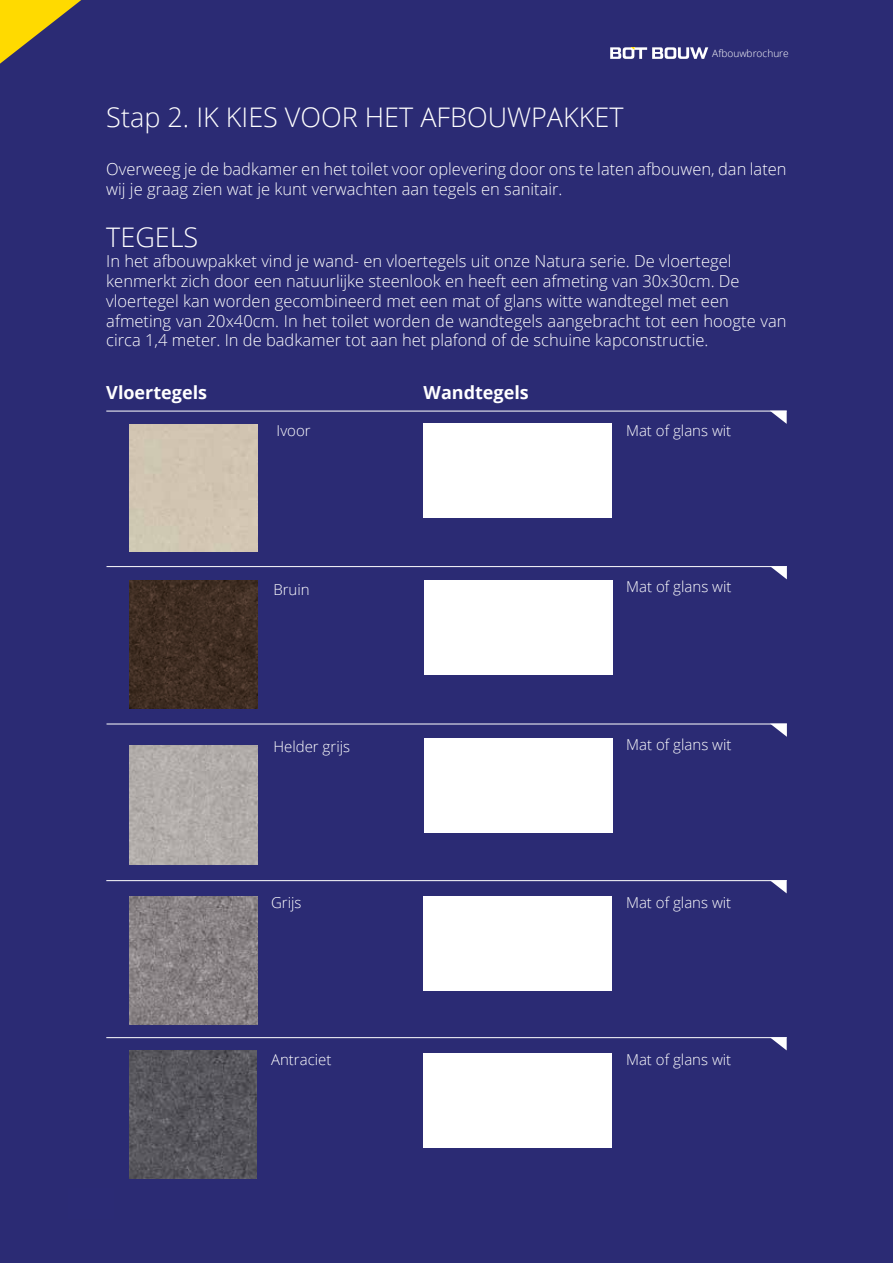
<style>
.page{position:relative;width:893px;height:1263px;background:#2b2b74}
.page>*{position:absolute;margin:0;border:0;box-sizing:border-box;transform-origin:0 0}
.t1{font:300 27px "Open Sans";color:#fff}
.t2{font:700 18px "Open Sans";color:#fff}
.t3{font:300 16.5px/19.8px "Open Sans";color:#fff}
.t4{font:300 15px "Open Sans";color:#fff}
.t5{font:300 10.2px "Open Sans";color:#fff}
</style>
<div class="page">
<div style="left:130px;top:424px;width:127px;height:128px;background:#d1c6b2"></div>
<img style="left:130px;top:580px;width:127px;height:128px">
<img style="left:130px;top:745px;width:127px;height:119px">
<img style="left:130px;top:897px;width:127px;height:127px">
<img style="left:129px;top:1050px;width:128px;height:128px">
<div style="left:424px;top:424px;width:188px;height:94px;background:#fff"></div>
<div style="left:424px;top:580px;width:188px;height:94px;background:#fff"></div>
<div style="left:424px;top:739px;width:188px;height:93px;background:#fff"></div>
<div style="left:424px;top:897px;width:188px;height:93px;background:#fff"></div>
<div style="left:424px;top:1053px;width:188px;height:94px;background:#fff"></div>
<svg style="left:771px;top:412px;width:16px;height:12px"></svg>
<hr style="left:106px;top:411px;width:681px;height:1px;background:#fff">
<svg style="left:770px;top:567px;width:17px;height:12px"></svg>
<hr style="left:107px;top:566px;width:680px;height:1px;background:#fff">
<svg style="left:772px;top:725px;width:15px;height:12px"></svg>
<hr style="left:107px;top:724px;width:680px;height:1px;background:#fff">
<svg style="left:770px;top:881px;width:17px;height:12px"></svg>
<hr style="left:106px;top:880px;width:681px;height:1px;background:#fff">
<svg style="left:770px;top:1038px;width:17px;height:12px"></svg>
<hr style="left:106px;top:1037px;width:681px;height:1px;background:#fff">
<svg style="left:610px;top:47px;width:98px;height:12px"></svg>
<svg style="left:0;top:0;width:81px;height:64px"></svg>
<h1 class="t1" style="left:106px;top:99px;width:519px">Stap 2. IK KIES VOOR HET AFBOUWPAKKET</h1>
<p class="t5" style="left:712px;top:46px;width:78px">Afbouwbrochure</p>
<p class="t3" style="left:106px;top:159px;width:682px">Overweeg je de badkamer en het toilet voor oplevering door ons te laten afbouwen, dan laten wij je graag zien wat je kunt verwachten aan tegels en sanitair.</p>
<h1 class="t1" style="left:106px;top:219px;width:94px">TEGELS</h1>
<p class="t3" style="left:106px;top:251px;width:682px">In het afbouwpakket vind je wand- en vloertegels uit onze Natura serie. De vloertegel kenmerkt zich door een natuurlijke steenlook en heeft een afmeting van 30x30cm. De vloertegel kan worden gecombineerd met een mat of glans witte wandtegel met een afmeting van 20x40cm. In het toilet worden de wandtegels aangebracht tot een hoogte van circa 1,4 meter. In de badkamer tot aan het plafond of de schuine kapconstructie.</p>
<p class="t2" style="left:106px;top:380px;width:102px">Vloertegels</p>
<p class="t2" style="left:424px;top:380px;width:107px">Wandtegels</p>
<p class="t4" style="left:277px;top:420px;width:36px">Ivoor</p>
<p class="t4" style="left:626px;top:420px;width:107px">Mat of glans wit</p>
<p class="t4" style="left:273px;top:579px;width:38px">Bruin</p>
<p class="t4" style="left:626px;top:576px;width:107px">Mat of glans wit</p>
<p class="t4" style="left:273px;top:736px;width:78px">Helder grijs</p>
<p class="t4" style="left:626px;top:734px;width:107px">Mat of glans wit</p>
<p class="t4" style="left:271px;top:892px;width:32px">Grijs</p>
<p class="t4" style="left:626px;top:893px;width:107px">Mat of glans wit</p>
<p class="t4" style="left:271px;top:1049px;width:62px">Antraciet</p>
<p class="t4" style="left:626px;top:1049px;width:107px">Mat of glans wit</p>
</div>
